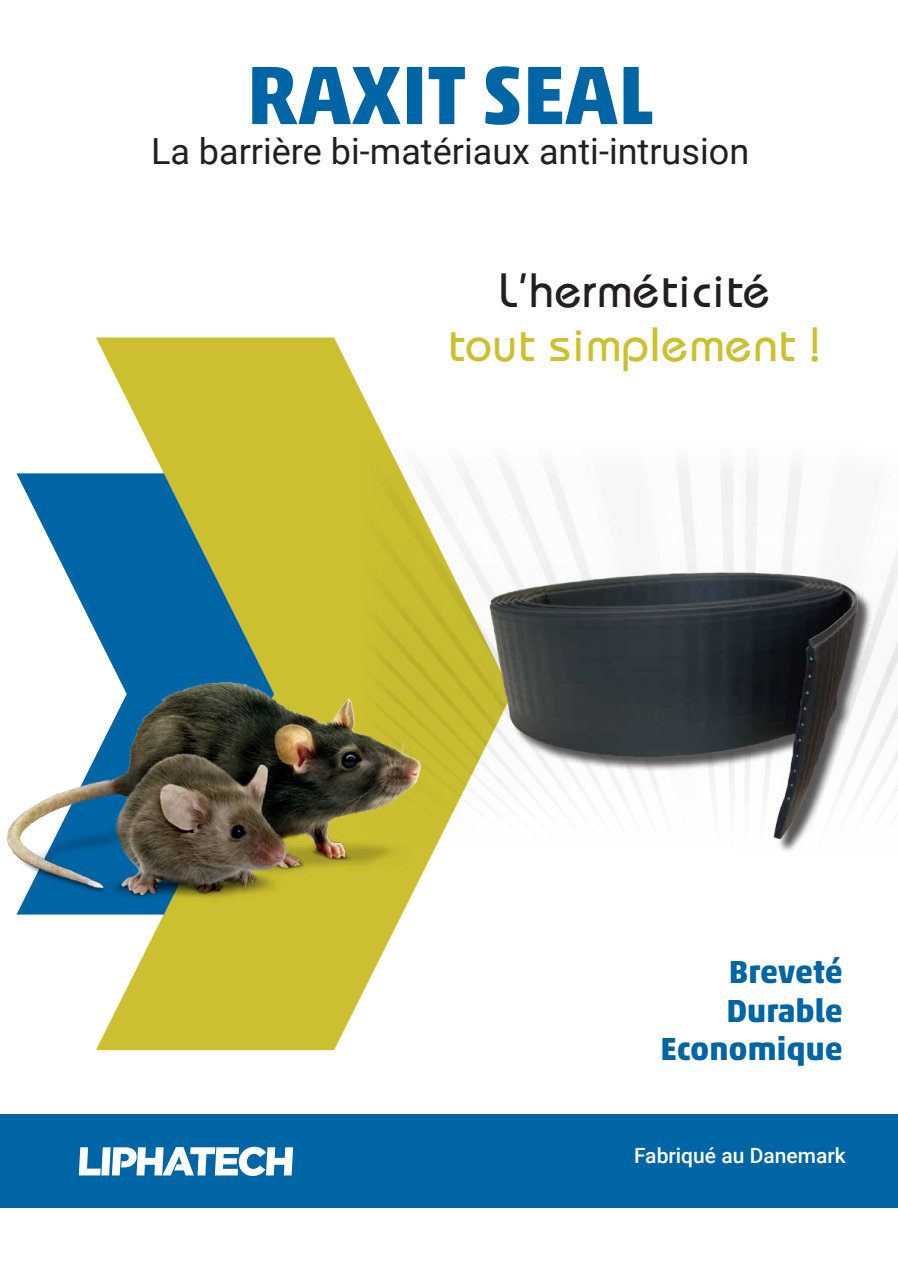
<style>
.page{position:relative;width:898px;height:1272px;background:#fff}
.page>*{position:absolute;margin:0;border:0;box-sizing:border-box;transform-origin:0 0}
.t1{font:700 84px "Akko Pro";color:#0065a4}
.t2{font:48px/54px "Bauhaus";letter-spacing:.02em;color:#ccc030;text-align:center}
.t3{font:36px "Roboto";color:#231f20}
.t4{font:700 32.4px "Akko Pro";color:#0065a4}
.t5{font:500 21px "Roboto";color:#fff}
.s1{color:#231f20}
</style>
<div class="page">
<svg style="left:96px;top:337px;width:309px;height:713px;fill:#ccc030"></svg>
<svg style="left:16px;top:473px;width:258px;height:441px;fill:#0065a4"></svg>
<img style="left:363px;top:443px;width:534px;height:348px">
<img style="left:6px;top:665px;width:479px;height:243px">
<div style="left:0;top:1114px;width:897px;height:93px;background:#0065a4"></div>
<svg style="left:79px;top:1146px;width:214px;height:29px"></svg>
<div style="left:491px;top:575px;width:380px;height:278px;background:#231f20;opacity:.75"></div>
<img style="left:485px;top:523px;width:375px;height:330px">
<p class="t1" style="left:246px;top:43px;width:408px">RAXIT SEAL</p>
<p class="t3" style="left:151px;top:126px;width:599px">La barrière bi-matériaux anti-intrusion</p>
<p class="t2" style="left:448px;top:263px;width:373px"><span class="s1">L’herméticité<br></span>tout simplement !</p>
<p class="t4" style="left:728px;top:951px;width:116px">Breveté</p>
<p class="t4" style="left:726px;top:990px;width:118px">Durable</p>
<p class="t4" style="left:660px;top:1029px;width:184px">Economique</p>
<p class="t5" style="left:634px;top:1140px;width:213px">Fabriqué au Danemark</p>
</div>
